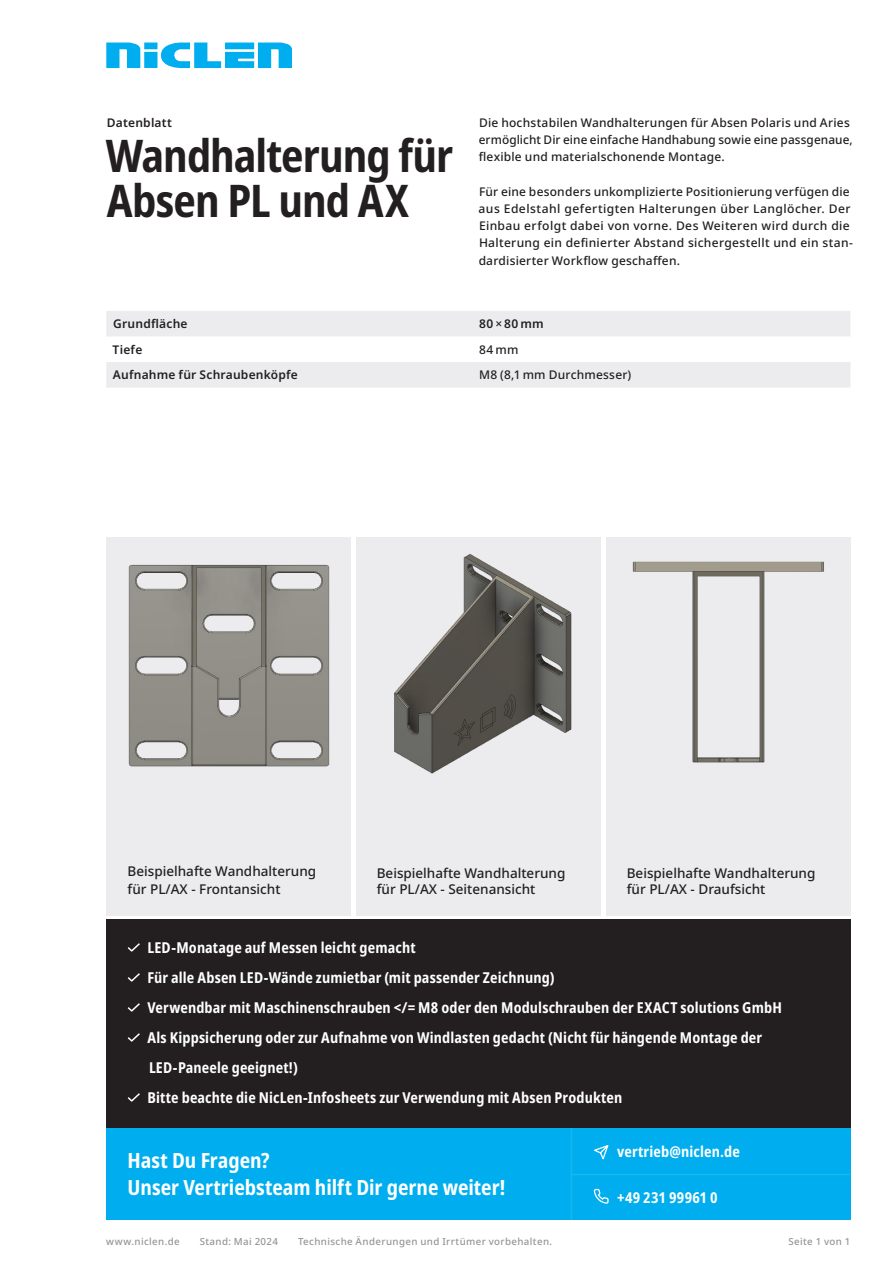
<style>
.page{position:relative;width:893px;height:1263px;background:#fff}
.page>*{position:absolute;margin:0;border:0;box-sizing:border-box;transform-origin:0 0}
.t1{font:700 condensed 45px/45px "Noto Sans";letter-spacing:-.02em;color:#231f20}
.t2{font:700 condensed 21px/27px "Noto Sans";color:#fff}
.t3{font:700 condensed 15px/30px "Noto Sans";letter-spacing:.01em;color:#fff}
.t4{font:500 13.5px/16.2px "Noto Sans";color:#231f20}
.t5{font:500 12px/17.2px "Noto Sans";letter-spacing:.02em;color:#231f20}
.t6{font:600 12px "Noto Sans";letter-spacing:.015em;color:#231f20}
.t7{font:500 9.75px "Noto Sans";letter-spacing:.04em;color:#939598}
.s1{font-weight:500}
</style>
<div class="page">
<svg style="left:106px;top:43px;width:186px;height:25px"></svg>
<div style="left:106px;top:1128px;width:744px;height:92px;background:#00aeef"></div>
<svg style="left:593px;top:1188px;width:16px;height:16px"></svg>
<svg style="left:591px;top:1144px;width:18px;height:18px"></svg>
<hr style="left:571px;top:1128px;width:1px;height:92px;background:#fff">
<hr style="left:572px;top:1174px;width:278px;height:1px;background:#fff">
<svg style="left:106px;top:311px;width:744px;height:77px;fill:#ececee"></svg>
<div style="left:106px;top:537px;width:245px;height:378px;background:#ececee"></div>
<img style="left:128px;top:564px;width:202px;height:203px">
<div style="left:106px;top:919px;width:744px;height:209px;background:#231f20"></div>
<svg style="left:127px;top:943px;width:13px;height:9px"></svg>
<svg style="left:127px;top:973px;width:13px;height:9px"></svg>
<svg style="left:127px;top:1003px;width:13px;height:9px"></svg>
<svg style="left:127px;top:1033px;width:13px;height:9px"></svg>
<svg style="left:127px;top:1093px;width:13px;height:9px"></svg>
<div style="left:356px;top:537px;width:244px;height:378px;background:#ececee"></div>
<img style="left:394px;top:554px;width:178px;height:220px">
<div style="left:606px;top:537px;width:244px;height:378px;background:#ececee"></div>
<img style="left:632px;top:561px;width:192px;height:202px">
<p class="t6" style="left:107px;top:114px;width:67px">Datenblatt</p>
<h1 class="t1" style="left:106px;top:133px;width:349px">Wandhalterung für<br>Absen PL und AX</h1>
<p class="t5" style="left:479px;top:114px;width:375px">Die hochstabilen Wandhalterungen für Absen Polaris und Aries ermöglicht Dir eine einfache Handhabung sowie eine passgenaue, flexible und materialschonende Montage.</p>
<p class="t5" style="left:479px;top:183px;width:376px">Für eine besonders unkomplizierte Positionierung verfügen die aus Edelstahl gefertigten Halterungen über Langlöcher. Der Einbau erfolgt dabei von vorne. Des Weiteren wird durch die Halterung ein definierter Abstand sichergestellt und ein stan&shy;dardisierter Workflow geschaffen.</p>
<p class="t6" style="left:113px;top:315px;width:76px">Grundfläche</p>
<p class="t6" style="left:479px;top:315px;width:66px">80 <span class="s1">×</span> 80 mm</p>
<p class="t6" style="left:113px;top:341px;width:31px">Tiefe</p>
<p class="t5" style="left:479px;top:341px;width:41px">84 mm</p>
<p class="t6" style="left:113px;top:366px;width:186px">Aufnahme für Schraubenköpfe</p>
<p class="t5" style="left:479px;top:366px;width:154px">M8 (8,1 mm Durchmesser)</p>
<p class="t4" style="left:128px;top:862px;width:190px;line-height:18px">Beispielhafte Wandhalterung für PL/AX - Frontansicht</p>
<p class="t4" style="left:377px;top:865px;width:190px">Beispielhafte Wandhalterung für PL/AX - Seitenansicht</p>
<p class="t4" style="left:627px;top:865px;width:190px">Beispielhafte Wandhalterung für PL/AX - Draufsicht</p>
<p class="t3" style="left:147px;top:933px;width:636px">LED-Monatage auf Messen leicht gemacht<br>Für alle Absen LED-Wände zumietbar (mit passender Zeichnung)<br>Verwendbar mit Maschinenschrauben &lt;/= M8 oder den Modulschrauben der EXACT solutions GmbH Als Kippsicherung oder zur Aufnahme von Windlasten gedacht (Nicht für hängende Montage der LED-Paneele geeignet!)<br>Bitte beachte die NicLen-Infosheets zur Verwendung mit Absen Produkten</p>
<h2 class="t2" style="left:128px;top:1147px;width:379px">Hast Du Fragen?<br>Unser Vertriebsteam hilft Dir gerne weiter!</h2>
<p class="t3" style="left:617px;top:1137px;width:124px">vertrieb@niclen.de</p>
<p class="t3" style="left:617px;top:1183px;width:102px">+49 231 99961 0</p>
<p class="t7" style="left:106px;top:1234px;width:75px">www.niclen.de</p>
<p class="t7" style="left:200px;top:1234px;width:80px">Stand: Mai 2024</p>
<p class="t7" style="left:298px;top:1234px;width:256px">Technische Änderungen und Irrtümer vorbehalten.</p>
<p class="t7" style="left:788px;top:1234px;width:64px">Seite 1 von 1</p>
</div>
